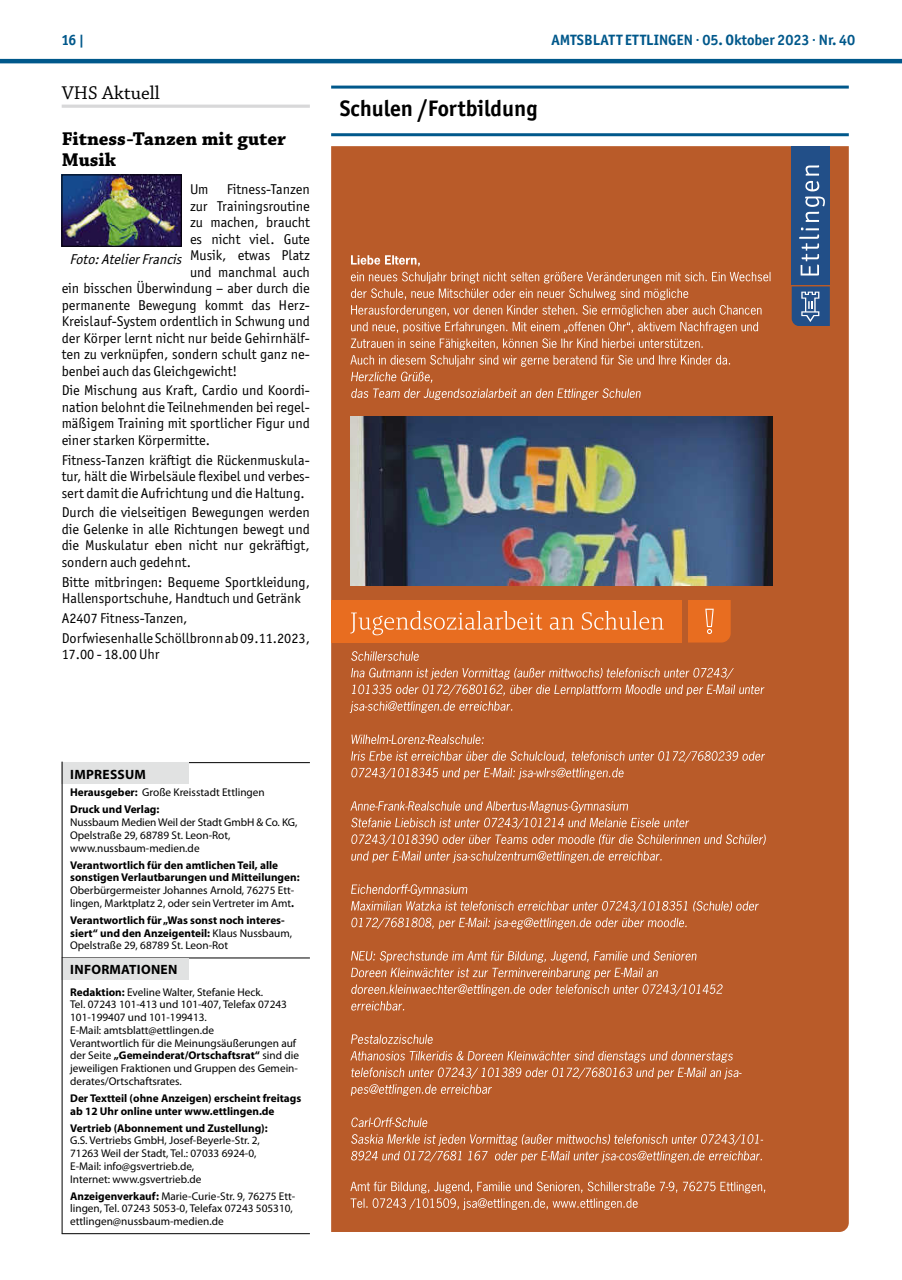
<style>
.page{position:relative;width:902px;height:1280px;background:#fff}
.page>*{position:absolute;margin:0;border:0;box-sizing:border-box;transform-origin:0 0}
.t1{font:700 22.5px "Officina Sans ITC Pro";color:#000}
.t2{font:700 19.5px/21px "Chaparral Pro";color:#000}
.t3{font:19.5px "Chaparral Pro";color:#000}
.t4{font:700 15px "Officina Sans ITC Pro";color:#00588b}
.t5{font:14.25px/16.5px "Officina Sans ITC Pro";color:#000;text-align:justify}
.t6{font:italic 14.25px "Officina Sans ITC Pro";color:#000}
.t7{font:700 13.5px "Myriad Pro";letter-spacing:.02em;color:#000}
.t8{font:11.25px/12.8px "Myriad Pro";color:#000}
.t9{font:700 11.25px/12.8px "Myriad Pro";color:#000}
.s1{font-weight:400}
.s2{font-weight:700}
</style>
<div class="page">
<hr style="left:0;top:59px;width:901px;height:4px;background:#00588b">
<hr style="left:62px;top:105px;width:248px;height:3px;background:#d8d8d9">
<img style="left:64px;top:177px;width:115px;height:67px">
<div style="left:62px;top:175px;width:119px;height:71px;border:1px solid #000"></div>
<hr style="left:331px;top:86px;width:517px;height:3px;background:#00588b">
<hr style="left:331px;top:133px;width:517px;height:3px;background:#00588b">
<div style="left:331px;top:146px;width:517px;height:1086px;background:#b95b29"></div>
<svg style="left:351px;top:255px;width:69px;height:11px"></svg>
<svg style="left:350px;top:272px;width:420px;height:128px"></svg>
<img style="left:350px;top:417px;width:422px;height:169px">
<div style="left:331px;top:600px;width:350px;height:42px;background:#e86d20"></div>
<svg style="left:350px;top:611px;width:313px;height:24px"></svg>
<svg style="left:688px;top:600px;width:42px;height:42px"></svg>
<svg style="left:351px;top:651px;width:68px;height:10px"></svg>
<svg style="left:350px;top:668px;width:414px;height:45px"></svg>
<svg style="left:351px;top:735px;width:132px;height:9px"></svg>
<svg style="left:351px;top:751px;width:414px;height:11px"></svg>
<svg style="left:351px;top:768px;width:272px;height:11px"></svg>
<svg style="left:350px;top:801px;width:415px;height:62px"></svg>
<svg style="left:351px;top:884px;width:407px;height:28px"></svg>
<svg style="left:351px;top:918px;width:335px;height:11px"></svg>
<svg style="left:351px;top:951px;width:371px;height:59px"></svg>
<svg style="left:351px;top:1034px;width:82px;height:10px"></svg>
<svg style="left:350px;top:1051px;width:391px;height:45px"></svg>
<svg style="left:351px;top:1117px;width:76px;height:10px"></svg>
<svg style="left:351px;top:1134px;width:412px;height:28px"></svg>
<svg style="left:350px;top:1181px;width:415px;height:29px"></svg>
<div style="left:791px;top:146px;width:38px;height:138px;background:#224f88"></div>
<svg style="left:791px;top:286px;width:38px;height:40px"></svg>
<svg style="left:805px;top:165px;width:14px;height:26px"></svg>
<svg style="left:799px;top:197px;width:25px;height:78px"></svg>
<hr style="left:62px;top:762px;width:248px;height:1px;background:#000">
<div style="left:62px;top:763px;width:127px;height:21px;background:#e1e2e2"></div>
<hr style="left:62px;top:957px;width:248px;height:1px;background:#000">
<div style="left:62px;top:958px;width:127px;height:22px;background:#e1e2e2"></div>
<hr style="left:62px;top:1233px;width:248px;height:1px;background:#000">
<hr style="left:62px;top:762px;width:1px;height:471px;background:#000">
<p class="t4" style="left:62px;top:31px;width:24px">16 |</p>
<p class="t4" style="left:551px;top:31px;width:305px">AMTSBLATT ETTLINGEN · 05. Oktober 2023 · Nr. 40</p>
<h2 class="t3" style="left:62px;top:82px;width:100px">VHS Aktuell</h2>
<h2 class="t2" style="left:62px;top:129px;width:226px">Fitness-Tanzen mit guter<br>Musik</h2>
<h1 class="t1" style="left:339px;top:95px;width:199px">Schulen /Fortbildung</h1>
<p class="t5" style="left:190px;top:181px;width:20px">Um</p>
<p class="t5" style="left:227px;top:181px;width:85px">Fitness-Tanzen</p>
<p class="t5" style="left:190px;top:198px;width:121px">zur Trainingsroutine</p>
<p class="t5" style="left:190px;top:214px;width:121px">zu machen, braucht</p>
<p class="t5" style="left:190px;top:231px;width:121px">es nicht viel. Gute</p>
<p class="t5" style="left:190px;top:247px;width:121px">Musik, etwas Platz</p>
<p class="t5" style="left:190px;top:264px;width:121px">und manchmal auch</p>
<p class="t5" style="left:62px;top:280px;width:250px">ein bisschen Überwindung – aber durch die</p>
<p class="t5" style="left:62px;top:297px;width:250px">permanente Bewegung kommt das Herz-</p>
<p class="t5" style="left:62px;top:313px;width:250px">Kreislauf-System ordentlich in Schwung und</p>
<p class="t5" style="left:62px;top:330px;width:250px">der Körper lernt nicht nur beide Gehirnhälf-</p>
<p class="t5" style="left:62px;top:346px;width:250px">ten zu verknüpfen, sondern schult ganz ne-</p>
<p class="t5" style="left:62px;top:363px;width:177px">benbei auch das Gleichgewicht!</p>
<p class="t5" style="left:62px;top:382px;width:250px">Die Mischung aus Kraft, Cardio und Koordi&shy;nation belohnt die Teilnehmenden bei regel&shy;mäßigem Training mit sportlicher Figur und einer starken Körpermitte.</p>
<p class="t5" style="left:62px;top:452px;width:250px">Fitness-Tanzen kräftigt die Rückenmuskula&shy;tur, hält die Wirbelsäule flexibel und verbes&shy;sert damit die Aufrichtung und die Haltung.</p>
<p class="t5" style="left:62px;top:504px;width:250px">Durch die vielseitigen Bewegungen werden die Gelenke in alle Richtungen bewegt und die Muskulatur eben nicht nur gekräftigt, sondern auch gedehnt.</p>
<p class="t5" style="left:62px;top:573px;width:250px">Bitte mitbringen: Bequeme Sportkleidung,<br>Hallensportschuhe, Handtuch und Getränk</p>
<p class="t5" style="left:62px;top:608px;width:250px;line-height:19.8px">A2407 Fitness-Tanzen,<br>Dorfwiesenhalle Schöllbronn ab 09.11.2023,</p>
<p class="t5" style="left:62px;top:646px;width:99px">17.00 - 18.00 Uhr</p>
<p class="t6" style="left:69px;top:251px;width:117px">Foto:AtelierFrancis</p>
<p class="t7" style="left:70px;top:765px;width:77px">IMPRESSUM</p>
<p class="t9" style="left:70px;top:784px;width:196px;line-height:17px">Herausgeber: <span class="s1">Große Kreisstadt Ettlingen<br></span>Druck und Verlag:</p>
<p class="t8" style="left:70px;top:816px;width:229px">Nussbaum Medien Weil der Stadt GmbH &amp; Co. KG,<br>Opelstraße 29, 68789 St. Leon-Rot, www.nussbaum-medien.de</p>
<p class="t9" style="left:70px;top:858px;width:231px">Verantwortlich für den amtlichen Teil, alle sonstigen Verlautbarungen und Mitteilungen:</p>
<p class="t8" style="left:70px;top:884px;width:225px">Oberbürgermeister Johannes Arnold, 76275 Ett&shy;lingen, Marktplatz 2, oder sein Vertreter im Amt<span class="s2">.</span></p>
<p class="t9" style="left:70px;top:913px;width:223px">Verantwortlich für „Was sonst noch interes&shy;siert“ und den Anzeigenteil: <span class="s1">Klaus Nussbaum,<br>Opelstraße 29, 68789 St. Leon-Rot</span></p>
<p class="t7" style="left:70px;top:961px;width:109px">INFORMATIONEN</p>
<p class="t8" style="left:70px;top:985px;width:230px"><span class="s2">Redaktion:</span> Eveline Walter, Stefanie Heck.<br>Tel. 07243 101-413 und 101-407, Telefax 07243<br>101-199407 und 101-199413.<br>E-Mail: amtsblatt@ettlingen.de<br>Verantwortlich für die Meinungsäußerungen auf der Seite <span class="s2">„Gemeinderat/Ortschaftsrat“</span> sind die jeweiligen Fraktionen und Gruppen des Gemein&shy;derates/Ortschaftsrates.</p>
<p class="t9" style="left:70px;top:1091px;width:233px">Der Textteil (ohne Anzeigen) erscheint freitags ab 12 Uhr online unter www.ettlingen.de</p>
<p class="t9" style="left:70px;top:1121px;width:199px">Vertrieb (Abonnement und Zustellung):</p>
<p class="t8" style="left:70px;top:1134px;width:191px">G.S. Vertriebs GmbH, Josef-Beyerle-Str. 2, 71263 Weil der Stadt, Tel.: 07033 6924-0, E-Mail: info@gsvertrieb.de,<br>Internet: www.gsvertrieb.de</p>
<p class="t8" style="left:70px;top:1189px;width:227px"><span class="s2">Anzeigenverkauf:</span> Marie-Curie-Str. 9, 76275 Ett&shy;lingen, Tel. 07243 5053-0, Telefax 07243 505310, ettlingen@nussbaum-medien.de</p>
</div>
